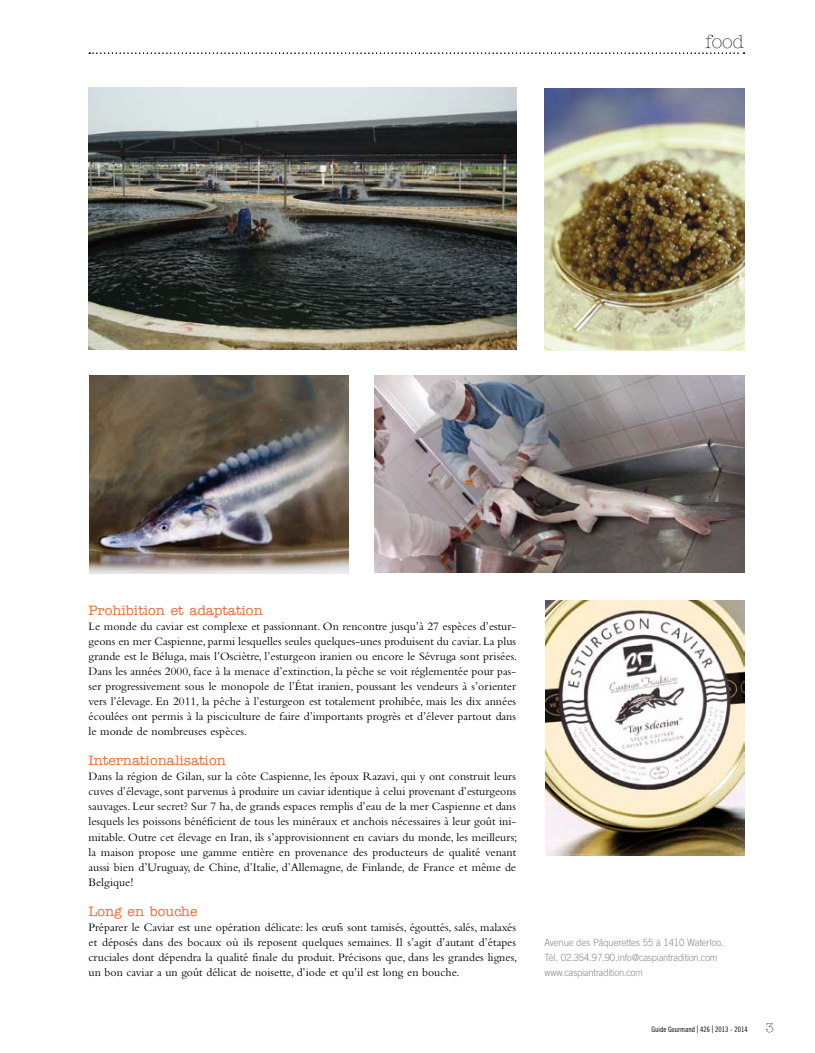
<style>
.page{position:relative;width:815px;height:1053px;background:#fff}
.page>*{position:absolute;margin:0;border:0;box-sizing:border-box;transform-origin:0 0}
.t1{font:300 18.75px "American Typewriter Std";color:#000}
.t2{font:500 13.75px "American Typewriter Std";color:#eb6b39}
.t3{font:300 13.12px "American Typewriter Std";color:#000}
.t4{font:11.88px/15px "Bembo Std";color:#000;text-align:justify}
.t5{font:300 10px/15px "Trade Gothic LT Std";letter-spacing:-.01em;color:#87888a;scale:.95 1}
.t6{font:7.5px "Trade Gothic LT Std Cn 18";color:#000}
.s1{font-size:10.5px}
</style>
<div class="page">
<svg style="left:89px;top:53px;width:655px;height:1px"></svg>
<img style="left:546px;top:600px;width:198px;height:255px">
<img style="left:544px;top:89px;width:200px;height:262px">
<img style="left:375px;top:375px;width:369px;height:198px">
<img style="left:90px;top:375px;width:258px;height:198px">
<img style="left:89px;top:88px;width:427px;height:262px">
<h1 class="t1" style="left:705px;top:32px;width:41px">food</h1>
<p class="t2" style="left:89px;top:603px;width:176px">Prohibition et adaptation</p>
<p class="t4" style="left:89px;top:619px;width:430px">Le monde du caviar est complexe et passionnant. On rencontre jusqu’à 27 espèces d’estur&shy;geons en mer Caspienne, parmi lesquelles seules quelques-unes produisent du caviar. La plus grande est le Béluga, mais l’Osciètre, l’esturgeon iranien ou encore le Sévruga sont prisées.<br>Dans les années 2000, face à la menace d’extinction, la pêche se voit réglementée pour pas&shy;ser progressivement sous le monopole de l’État iranien, poussant les vendeurs à s’orienter vers l’élevage. En 2011, la pêche à l’esturgeon est totalement prohibée, mais les dix années écoulées ont permis à la pisciculture de faire d’importants progrès et d’élever partout dans le monde de nombreuses espèces.</p>
<p class="t2" style="left:89px;top:753px;width:139px">Internationalisation</p>
<p class="t4" style="left:89px;top:769px;width:430px">Dans la région de Gilan, sur la côte Caspienne, les époux Razavi, qui y ont construit leurs cuves d’élevage, sont parvenus à produire un caviar identique à celui provenant d’esturgeons sauvages. Leur secret? Sur 7 ha, de grands espaces remplis d’eau de la mer Caspienne et dans lesquels les poissons bénéficient de tous les minéraux et anchois nécessaires à leur goût ini&shy;mitable. Outre cet élevage en Iran, ils s’approvisionnent en caviars du monde, les meilleurs; la maison propose une gamme entière en provenance des producteurs de qualité venant aussi bien d’Uruguay, de Chine, d’Italie, d’Allemagne, de Finlande, de France et même de Belgique!</p>
<p class="t2" style="left:89px;top:903px;width:110px">Long en bouche</p>
<p class="t4" style="left:89px;top:919px;width:430px">Préparer le Caviar est une opération délicate: les œufs sont tamisés, égouttés, salés, malaxés et déposés dans des bocaux où ils reposent quelques semaines. Il s’agit d’autant d’étapes cruciales dont dépendra la qualité finale du produit. Précisons que, dans les grandes lignes, un bon caviar a un goût délicat de noisette, d’iode et qu’il est long en bouche.</p>
<p class="t5" style="left:544px;top:934px;width:190px">Avenue des Pâquerettes 55 à 1410 Waterloo.<br>Tél. 02.354.97.90.info@caspiantradition.com www.caspiantradition.com</p>
<p class="t6" style="left:651px;top:1024px;width:98px">Guide Gourmand <span class="s1">|</span> 426 <span class="s1">|</span> 2013 - 2014</p>
<p class="t3" style="left:765px;top:1019px;width:10px">3</p>
</div>
